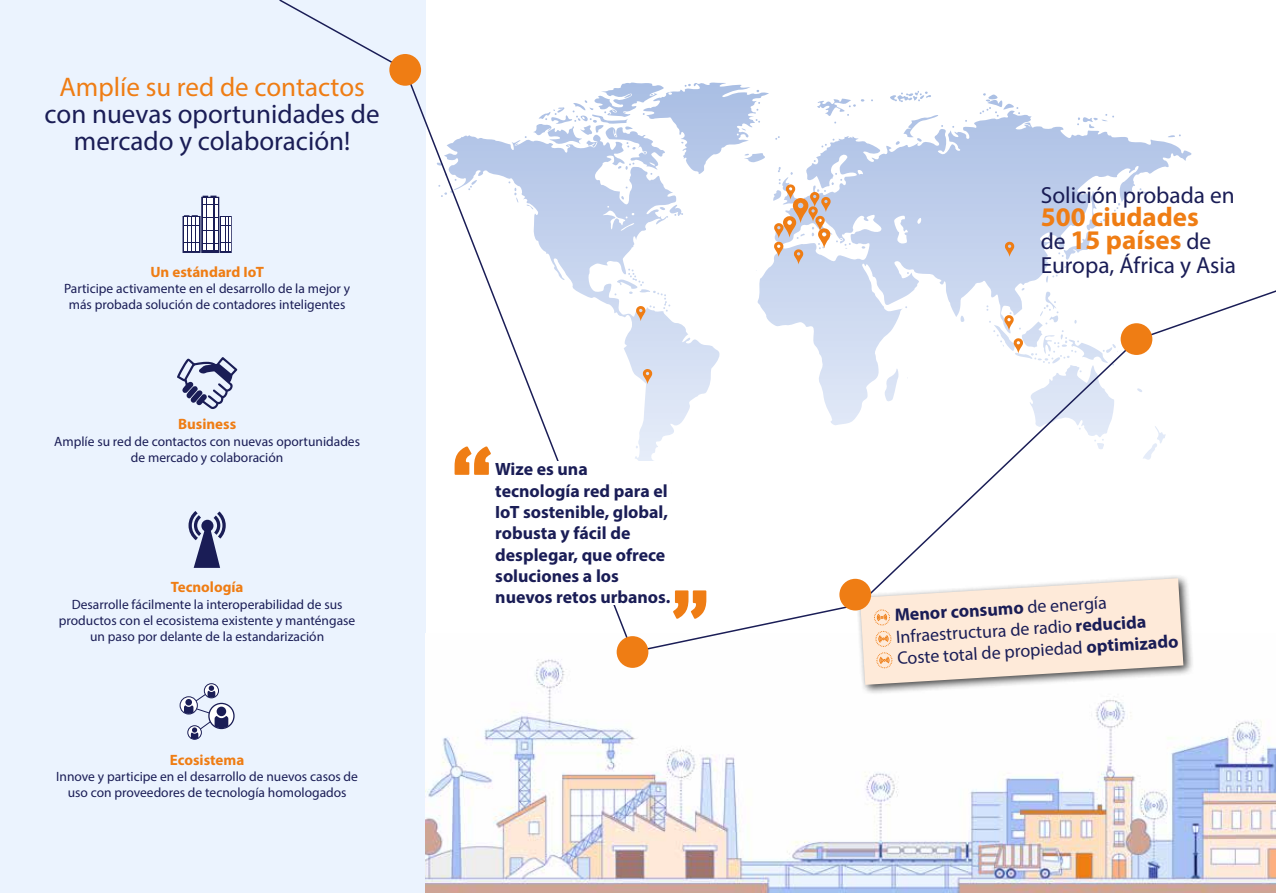
<style>
.page{position:relative;width:1276px;height:893px;background:#fff}
.page>*{position:absolute;margin:0;border:0;box-sizing:border-box;transform-origin:0 0}
.t1{font:27px/27px "Myriad Pro";color:#1a1d56;text-align:center}
.t2{font:700 27px/23.4px "Myriad Pro";color:#ef7d14}
.t3{font:27px "Myriad Pro";color:#ef7d14}
.t4{font:23.4px "Myriad Pro";color:#1a1d56}
.t5{font:18px/21.8px "Myriad Pro";color:#1a1d56}
.t6{font:700 17.85px/21.5px "Myriad Pro";color:#1a1d56}
.t7{font:700 15px "Myriad Pro";color:#ef7d14}
.t8{font:13.5px/16.2px "Myriad Pro";color:#1a1d56;text-align:center}
.s1{font-weight:400;font-size:23.4px;color:#1a1d56}
.s2{font-weight:700}
</style>
<div class="page">
<div style="left:0;top:0;width:426px;height:893px;background:#ebf3fe"></div>
<img style="left:426px;top:654px;width:850px;height:239px">
<svg style="left:182px;top:196px;width:50px;height:57px"></svg>
<svg style="left:177px;top:357px;width:60px;height:52px"></svg>
<svg style="left:188px;top:511px;width:38px;height:57px"></svg>
<svg style="left:208px;top:703px;width:26px;height:26px"></svg>
<svg style="left:180px;top:697px;width:17px;height:17px"></svg>
<div style="left:204px;top:683px;width:15px;height:15px;border:1px solid #1a1d56;border-radius:50%"></div>
<div style="left:180px;top:696px;width:18px;height:18px;border:1px solid #1a1d56;border-radius:50%"></div>
<div style="left:208px;top:703px;width:27px;height:26px;border:1px solid #1a1d56;border-radius:50%"></div>
<svg style="left:184px;top:685px;width:44px;height:55px"></svg>
<div style="left:855px;top:573px;width:339px;height:123px;background:#000;opacity:.75"></div>
<svg style="left:409px;top:69px;width:730px;height:585px"></svg>
<div style="left:616px;top:636px;width:32px;height:32px;background:#ef7d14;border-radius:50%"></div>
<div style="left:839px;top:579px;width:32px;height:31px;background:#ef7d14;border-radius:50%"></div>
<div style="left:495px;top:461px;width:175px;height:144px;background:#fff"></div>
<svg style="left:673px;top:590px;width:33px;height:29px"></svg>
<svg style="left:279px;top:0;width:122px;height:66px"></svg>
<div style="left:389px;top:54px;width:32px;height:32px;background:#ef7d14;border-radius:50%"></div>
<svg style="left:1136px;top:285px;width:140px;height:56px"></svg>
<div style="left:1120px;top:323px;width:32px;height:32px;background:#ef7d14;border-radius:50%"></div>
<svg style="left:860px;top:578px;width:323px;height:107px"></svg>
<h1 class="t3" style="left:59px;top:71px;width:307px">Amplíe su red de contactos</h1>
<h1 class="t1" style="left:45px;top:100px;width:336px">con nuevas oportunidades de mercado y colaboración!</h1>
<p class="t7" style="left:150px;top:262px;width:115px">Un estándard IoT</p>
<p class="t8" style="left:64px;top:280px;width:288px">Participe activamente en el desarrollo de la mejor y más probada solución de contadores inteligentes</p>
<p class="t7" style="left:178px;top:415px;width:60px">Business</p>
<p class="t8" style="left:54px;top:433px;width:307px">Amplíe su red de contactos con nuevas oportunidades de mercado y colaboración</p>
<p class="t7" style="left:171px;top:577px;width:74px">Tecnología</p>
<p class="t8" style="left:59px;top:596px;width:298px">Desarrolle fácilmente la interoperabilidad de sus productos con el ecosistema existente y manténgase un paso por delante de la estandarización</p>
<p class="t7" style="left:170px;top:750px;width:76px">Ecosistema</p>
<p class="t8" style="left:56px;top:768px;width:303px">Innove y participe en el desarrollo de nuevos casos de uso con proveedores de tecnología homologados</p>
<h3 class="t6" style="left:495px;top:458px;width:177px">Wize es una tecnología red para el<br>IoT sostenible, global, robusta y fácil de desplegar, que ofrece soluciones a los nuevos retos urbanos.</h3>
<h2 class="t4" style="left:1040px;top:180px;width:195px">Solición probada en</h2>
<h1 class="t2" style="left:1040px;top:204px;width:172px">500 ciudades <span class="s1">de</span> 15 países <span class="s1">de</span></h1>
<h2 class="t4" style="left:1040px;top:250px;width:197px">Europa, África y Asia</h2>
<h3 class="t5" style="left:893px;top:605px;width:283px;rotate:-4deg"><span class="s2">Menor consumo</span> de energía<br>Infraestructura de radio <span class="s2">reducida<br></span>Coste total de propiedad <span class="s2">optimizado</span></h3>
</div>
